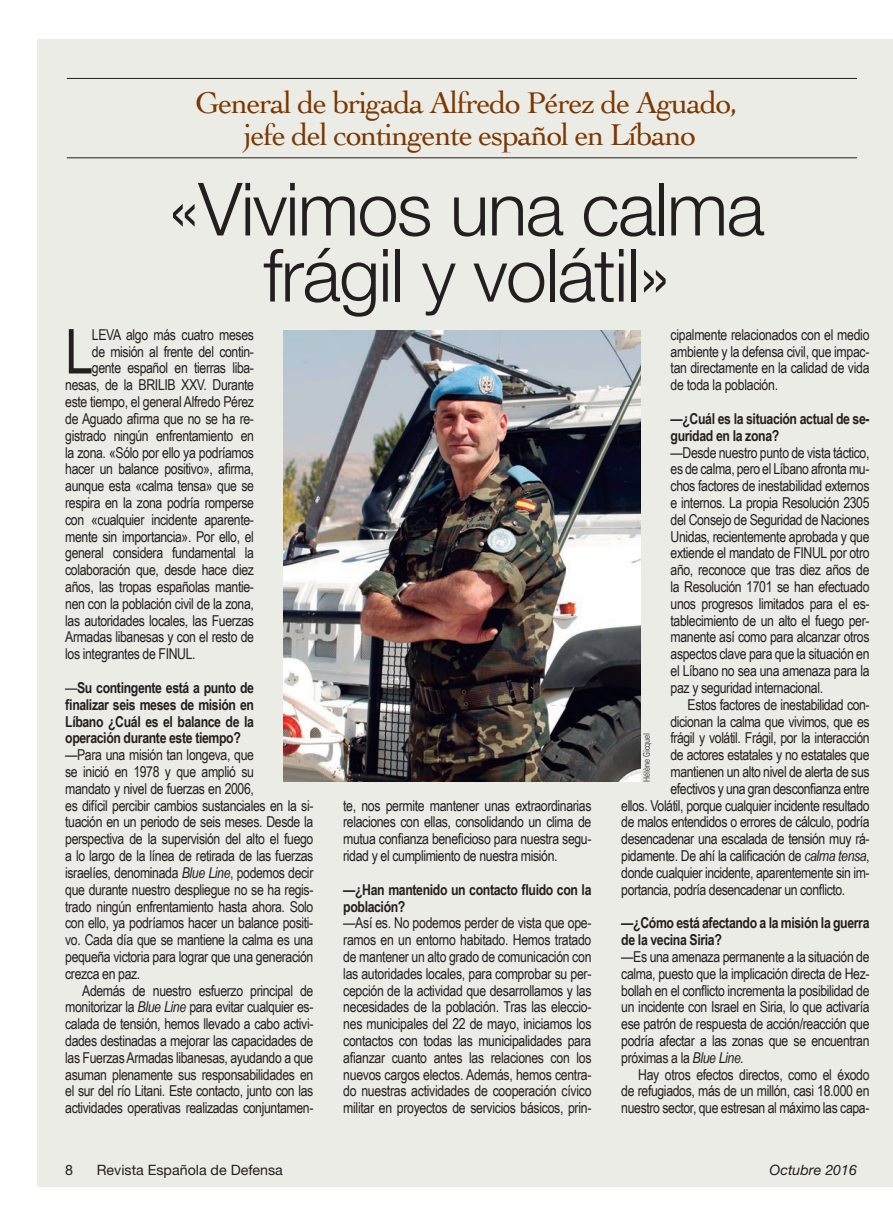
<style>
.page{position:relative;width:893px;height:1217px;background:#fff}
.page>*{position:absolute;margin:0;border:0;box-sizing:border-box;transform-origin:0 0}
.t1{font:300 73.5px/66px "Helvetica Neue";letter-spacing:-.02em;color:#231f20;text-align:center}
.t2{font:61.95px "Arial Narrow";color:#231f20}
.t3{font:31.5px/32.5px "Cochin";letter-spacing:-.04em;color:#7b3800;text-align:center}
.t4{font:15px/16.8px "Arial Narrow";letter-spacing:-.025em;color:#231f20;text-align:justify}
.t5{font:700 15px/16.8px "Arial Narrow";letter-spacing:-.025em;color:#231f20}
.t6{font:14.25px "Helvetica Neue";color:#231f20}
.t7{font:italic 14.25px "Helvetica Neue";color:#231f20}
.t8{font:300 condensed 9px "Univers";letter-spacing:-.005em;color:#231f20}
.s1{font-weight:400}
.s2{font-style:italic}
</style>
<div class="page">
<div style="left:38px;top:39px;width:855px;height:1146px;background:#ecece7"></div>
<img style="left:284px;top:331px;width:357px;height:450px">
<hr style="left:67px;top:78px;width:790px;height:1px;background:#231f20">
<hr style="left:67px;top:157px;width:790px;height:1px;background:#231f20">
<h3 class="t3" style="left:195px;top:85px;width:544px">General de brigada Alfredo Pérez de Aguado, jefe del contingente español en Líbano</h3>
<h1 class="t1" style="left:169px;top:175px;width:598px">«Vivimos una calma frágil y volátil»</h1>
<h2 class="t2" style="left:65px;top:306px;width:30px">L</h2>
<p class="t4" style="left:92px;top:325px;width:164px">l eva algo más cuatro meses</p>
<p class="t4" style="left:92px;top:342px;width:164px">de misión al frente del contin-</p>
<p class="t4" style="left:92px;top:359px;width:164px">gente español en tierras liba-</p>
<p class="t4" style="left:65px;top:376px;width:190px">nesas, de la BRILIB XXV. Durante</p>
<p class="t4" style="left:65px;top:393px;width:190px">este tiempo, el general Alfredo Pérez</p>
<p class="t4" style="left:65px;top:409px;width:190px">de Aguado afirma que no se ha re-</p>
<p class="t4" style="left:65px;top:426px;width:190px">gistrado ningún enfrentamiento en</p>
<p class="t4" style="left:65px;top:443px;width:190px">la zona. «Sólo por ello ya podríamos</p>
<p class="t4" style="left:65px;top:460px;width:190px">hacer un balance positivo», afirma,</p>
<p class="t4" style="left:65px;top:477px;width:190px">aunque esta «calma tensa» que se</p>
<p class="t4" style="left:65px;top:493px;width:190px">respira en la zona podría romperse</p>
<p class="t4" style="left:65px;top:510px;width:190px">con «cualquier incidente aparente-</p>
<p class="t4" style="left:65px;top:527px;width:190px">mente sin importancia». Por ello, el</p>
<p class="t4" style="left:65px;top:544px;width:190px">general considera fundamental la</p>
<p class="t4" style="left:65px;top:561px;width:190px">colaboración que, desde hace diez</p>
<p class="t4" style="left:65px;top:577px;width:190px">años, las tropas españolas mantie-</p>
<p class="t4" style="left:65px;top:594px;width:190px">nen con la población civil de la zona,</p>
<p class="t4" style="left:65px;top:611px;width:190px">las autoridades locales, las Fuerzas</p>
<p class="t4" style="left:65px;top:628px;width:190px">Armadas libanesas y con el resto de</p>
<p class="t4" style="left:65px;top:645px;width:132px">los integrantes de FINUL.</p>
<p class="t5" style="left:65px;top:678px;width:190px;text-align:justify"><span class="s1">—</span>Su contingente está a punto de finalizar seis meses de misión en Líbano ¿Cuál es el balance de la operación durante este tiempo?</p>
<p class="t4" style="left:65px;top:745px;width:250px;text-align:left">—Para una misión tan longeva, que<br>se inició en 1978 y que amplió su<br>mandato y nivel de fuerzas en 2006,<br>es difícil percibir cambios sustanciales en la si&shy;tuación en un periodo de seis meses. Desde la perspectiva de la supervisión del alto el fuego a lo largo de la línea de retirada de las fuerzas israelíes, denominada <span class="s2">Blue Line</span>, podemos decir que durante nuestro despliegue no se ha regis&shy;trado ningún enfrentamiento hasta ahora. Solo con ello, ya podríamos hacer un balance positi&shy;vo. Cada día que se mantiene la calma es una pequeña victoria para lograr que una generación crezca en paz.</p>
<p class="t4" style="left:65px;top:981px;width:250px;text-indent:17px">Además de nuestro esfuerzo principal de monitorizar la <span class="s2">Blue Line</span> para evitar cualquier es&shy;calada de tensión, hemos llevado a cabo activi&shy;dades destinadas a mejorar las capacidades de las Fuerzas Armadas libanesas, ayudando a que asuman plenamente sus responsabilidades en el sur del río Litani. Este contacto, junto con las actividades operativas realizadas conjuntamen-</p>
<p class="t4" style="left:343px;top:796px;width:250px">te, nos permite mantener unas extraordinarias relaciones con ellas, consolidando un clima de mutua confianza beneficioso para nuestra segu&shy;ridad y el cumplimiento de nuestra misión.</p>
<p class="t5" style="left:343px;top:880px;width:250px">—¿Han mantenido un contacto fluido con la población?</p>
<p class="t4" style="left:343px;top:913px;width:250px">—Así es. No podemos perder de vista que ope&shy;ramos en un entorno habitado. Hemos tratado de mantener un alto grado de comunicación con las autoridades locales, para comprobar su per&shy;cepción de la actividad que desarrollamos y las necesidades de la población. Tras las eleccio&shy;nes municipales del 22 de mayo, iniciamos los contactos con todas las municipalidades para afianzar cuanto antes las relaciones con los nuevos cargos electos. Además, hemos centra&shy;do nuestras actividades de cooperación cívico militar en proyectos de servicios básicos, prin-</p>
<p class="t4" style="left:671px;top:325px;width:200px">cipalmente relacionados con el medio ambiente y la defensa civil, que impac&shy;tan directamente en la calidad de vida de toda la población.</p>
<p class="t5" style="left:671px;top:409px;width:201px">—¿Cuál es la situación actual de se&shy;guridad en la zona?</p>
<p class="t4" style="left:671px;top:443px;width:201px">—Desde nuestro punto de vista táctico, es de calma, pero el Líbano afronta mu&shy;chos factores de inestabilidad externos e internos. La propia Resolución 2305 del Consejo de Seguridad de Naciones Unidas, recientemente aprobada y que extiende el mandato de FINUL por otro año, reconoce que tras diez años de la Resolución 1701 se han efectuado unos progresos limitados para el es&shy;tablecimiento de un alto el fuego per&shy;manente así como para alcanzar otros aspectos clave para que la situación en el Líbano no sea una amenaza para la paz y seguridad internacional.</p>
<p class="t4" style="left:688px;top:695px;width:183px">Estos factores de inestabilidad con-</p>
<p class="t4" style="left:671px;top:712px;width:200px">dicionan la calma que vivimos, que es</p>
<p class="t4" style="left:671px;top:729px;width:200px">frágil y volátil. Frágil, por la interacción</p>
<p class="t4" style="left:671px;top:745px;width:200px">de actores estatales y no estatales que</p>
<p class="t4" style="left:671px;top:762px;width:200px">mantienen un alto nivel de alerta de sus</p>
<p class="t4" style="left:671px;top:779px;width:200px">efectivos y una gran desconfianza entre</p>
<p class="t4" style="left:621px;top:796px;width:250px">ellos. Volátil, porque cualquier incidente resultado</p>
<p class="t4" style="left:621px;top:813px;width:250px">de malos entendidos o errores de cálculo, podría</p>
<p class="t4" style="left:621px;top:829px;width:250px">desencadenar una escalada de tensión muy rá-</p>
<p class="t4" style="left:621px;top:846px;width:250px">pidamente. De ahí la calificación de <span class="s2">calma tensa</span>,</p>
<p class="t4" style="left:621px;top:863px;width:250px">donde cualquier incidente, aparentemente sin im-</p>
<p class="t4" style="left:621px;top:880px;width:225px">portancia, podría desencadenar un conflicto.</p>
<p class="t5" style="left:621px;top:913px;width:250px">—¿Cómo está afectando a la misión la guerra de la vecina Siria?</p>
<p class="t4" style="left:621px;top:947px;width:250px">—Es una amenaza permanente a la situación de calma, puesto que la implicación directa de Hez&shy;bollah en el conflicto incrementa la posibilidad de un incidente con Israel en Siria, lo que activaría ese patrón de respuesta de acción/reacción que podría afectar a las zonas que se encuentran próximas a la <span class="s2">Blue Line.</span></p>
<p class="t4" style="left:621px;top:1065px;width:250px;text-indent:17px">Hay otros efectos directos, como el éxodo de refugiados, más de un millón, casi 18.000 en nuestro sector, que estresan al máximo las capa-</p>
<p class="t8" style="left:641px;top:781px;width:50px;rotate:-90deg">Hélène Gicquel</p>
<p class="t6" style="left:65px;top:1160px;width:9px">8</p>
<p class="t6" style="left:97px;top:1160px;width:188px">Revista Española de Defensa</p>
<p class="t7" style="left:770px;top:1160px;width:89px">Octubre 2016</p>
</div>
